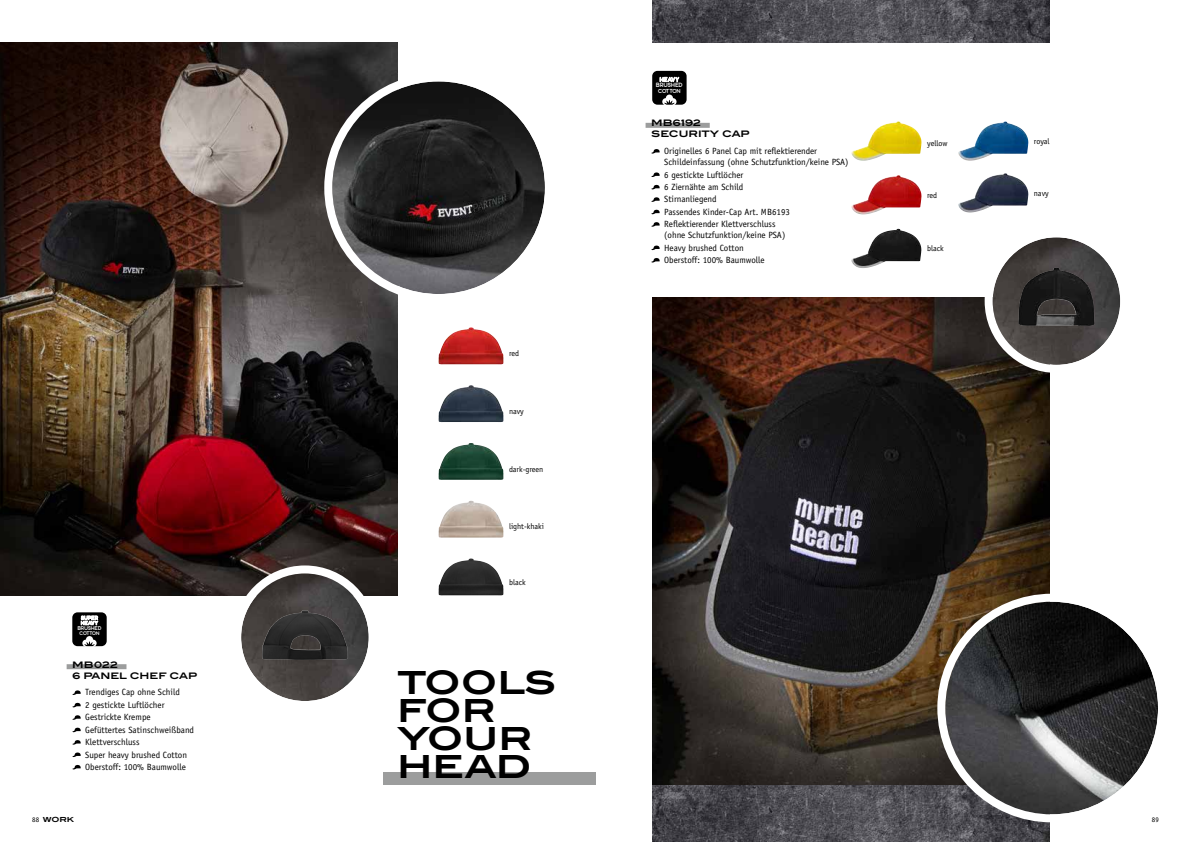
<style>
.page{position:relative;width:1191px;height:842px;background:#fff}
.page>*{position:absolute;margin:0;border:0;box-sizing:border-box;transform-origin:0 0}
.t1{font:700 32px/28px "Blair ITC";color:#000}
.t2{font:9px/12.4px "Officina Sans";color:#000}
.t3{font:700 9px/11px "Blair ITC";color:#000}
.t4{font:8px "Officina Sans";color:#000}
.t5{font:700 7px "Blair ITC";color:#000}
.t6{font:7px "Officina Sans";color:#000}
.t7{font:700 6.1px/5.8px "Moon 2.0";letter-spacing:.055em;color:#fff;text-align:center}
.t8{font:700 5.8px "Moon 2.0";letter-spacing:.01em;color:#fff}
.t9{font:700 5.5px/10.3px "Moon 2.0";letter-spacing:.06em;color:#fff;text-align:center}
.t10{font:700 5.2px "Moon 2.0";letter-spacing:.01em;color:#fff}
.s1{font-family:"Officina Sans";font-weight:400}
</style>
<div class="page">
<img style="left:438px;top:501px;width:65px;height:37px">
<img style="left:438px;top:443px;width:65px;height:37px">
<img style="left:438px;top:558px;width:65px;height:37px">
<img style="left:438px;top:385px;width:65px;height:37px">
<img style="left:438px;top:327px;width:65px;height:37px">
<img style="left:851px;top:229px;width:70px;height:39px">
<img style="left:958px;top:173px;width:70px;height:39px">
<img style="left:958px;top:121px;width:70px;height:40px">
<img style="left:851px;top:175px;width:70px;height:39px">
<img style="left:851px;top:121px;width:70px;height:40px">
<div style="left:72px;top:612px;width:35px;height:34px;background:#000;border-radius:5px"></div>
<svg style="left:81px;top:615px;width:17px;height:11px"></svg>
<svg style="left:82px;top:636px;width:15px;height:11px"></svg>
<div style="left:652px;top:71px;width:34px;height:34px;background:#000;border-radius:5px"></div>
<svg style="left:659px;top:77px;width:20px;height:5px"></svg>
<svg style="left:662px;top:95px;width:14px;height:10px"></svg>
<img style="left:0;top:43px;width:397px;height:552px">
<img style="left:652px;top:298px;width:397px;height:544px">
<img style="left:652px;top:0;width:397px;height:43px">
<img style="left:332px;top:81px;width:213px;height:213px;border-radius:106px">
<div style="left:324px;top:73px;width:229px;height:229px;border:8px solid #fff;border-radius:50%"></div>
<img style="left:241px;top:573px;width:128px;height:128px;border-radius:64px">
<div style="left:233px;top:565px;width:144px;height:144px;border:8px solid #fff;border-radius:50%"></div>
<img style="left:262px;top:610px;width:86px;height:50px">
<img style="left:992px;top:237px;width:128px;height:128px;border-radius:64px">
<div style="left:984px;top:229px;width:144px;height:144px;border:8px solid #fff;border-radius:50%"></div>
<img style="left:1018px;top:268px;width:76px;height:58px">
<img style="left:945px;top:602px;width:213px;height:212px;border-radius:106px">
<div style="left:937px;top:594px;width:229px;height:228px;border:8px solid #fff;border-radius:50%"></div>
<div style="left:67px;top:664px;width:59px;height:5px;background:#9c9d9d"></div>
<svg style="left:72px;top:690px;width:9px;height:5px"></svg>
<svg style="left:72px;top:703px;width:9px;height:4px"></svg>
<svg style="left:72px;top:715px;width:9px;height:5px"></svg>
<svg style="left:72px;top:728px;width:9px;height:4px"></svg>
<svg style="left:72px;top:740px;width:9px;height:5px"></svg>
<svg style="left:72px;top:752px;width:9px;height:5px"></svg>
<svg style="left:72px;top:765px;width:9px;height:4px"></svg>
<div style="left:645px;top:123px;width:64px;height:5px;background:#9c9d9d"></div>
<svg style="left:651px;top:149px;width:8px;height:5px"></svg>
<svg style="left:651px;top:172px;width:8px;height:5px"></svg>
<svg style="left:651px;top:185px;width:8px;height:4px"></svg>
<svg style="left:651px;top:197px;width:8px;height:5px"></svg>
<svg style="left:651px;top:210px;width:8px;height:4px"></svg>
<svg style="left:651px;top:222px;width:8px;height:5px"></svg>
<svg style="left:651px;top:245px;width:8px;height:5px"></svg>
<svg style="left:651px;top:258px;width:8px;height:4px"></svg>
<div style="left:383px;top:773px;width:212px;height:12px;background:#9c9d9d"></div>
<p class="t9" style="left:78px;top:613px;width:25px">SUPER<br>BRUSHED</p>
<p class="t10" style="left:80px;top:631px;width:21px">COTTON</p>
<p class="t3" style="left:72px;top:659px;width:126px">MB022<br>6 PANEL CHEF CAP</p>
<p class="t2" style="left:85px;top:686px;width:110px">Trendiges Cap ohne Schild<br>2 gestickte Luftlöcher<br>Gestrickte Krempe<br>Gefüttertes Satinschweißband<br>Klettverschluss<br>Super heavy brushed Cotton<br>Oberstoff: 100% Baumwolle</p>
<p class="t4" style="left:509px;top:349px;width:12px">red</p>
<p class="t4" style="left:509px;top:406px;width:16px">navy</p>
<p class="t4" style="left:509px;top:465px;width:36px">dark-green</p>
<p class="t4" style="left:509px;top:522px;width:36px">light-khaki</p>
<p class="t4" style="left:509px;top:577px;width:18px">black</p>
<h1 class="t1" style="left:397px;top:668px;width:161px">TOOLS<br>FOR<br>YOUR<br>HEAD</h1>
<p class="t7" style="left:656px;top:77px;width:28px">HEAVY<br>BRUSHED</p>
<p class="t8" style="left:658px;top:88px;width:24px">COTTON</p>
<p class="t3" style="left:651px;top:118px;width:100px">MB6192<br>SECURITY CAP</p>
<p class="t2" style="left:664px;top:146px;width:186px;line-height:11px">Originelles 6 Panel Cap mit reflektierender<br>Schildeinfassung (ohne Schutzfunktion/keine PSA)</p>
<p class="t2" style="left:664px;top:168px;width:127px">6 gestickte Luftlöcher<br>6 Ziernähte am Schild<br>Stirnanliegend<br>Passendes Kinder-Cap Art. MB6193<br>Reflektierender Klettverschluss</p>
<p class="t2" style="left:664px;top:229px;width:123px">(ohne Schutzfunktion/keine PSA)<br>Heavy brushed Cotton<br>Oberstoff: 100% Baumwolle</p>
<p class="t4" style="left:927px;top:139px;width:22px">yellow</p>
<p class="t4" style="left:927px;top:190px;width:12px">red</p>
<p class="t4" style="left:927px;top:244px;width:18px">black</p>
<p class="t4" style="left:1034px;top:137px;width:17px">royal</p>
<p class="t4" style="left:1034px;top:188px;width:16px">navy</p>
<p class="t5" style="left:32px;top:815px;width:43px"><span class="s1">88</span> WORK</p>
<p class="t6" style="left:1151px;top:816px;width:8px">89</p>
</div>
